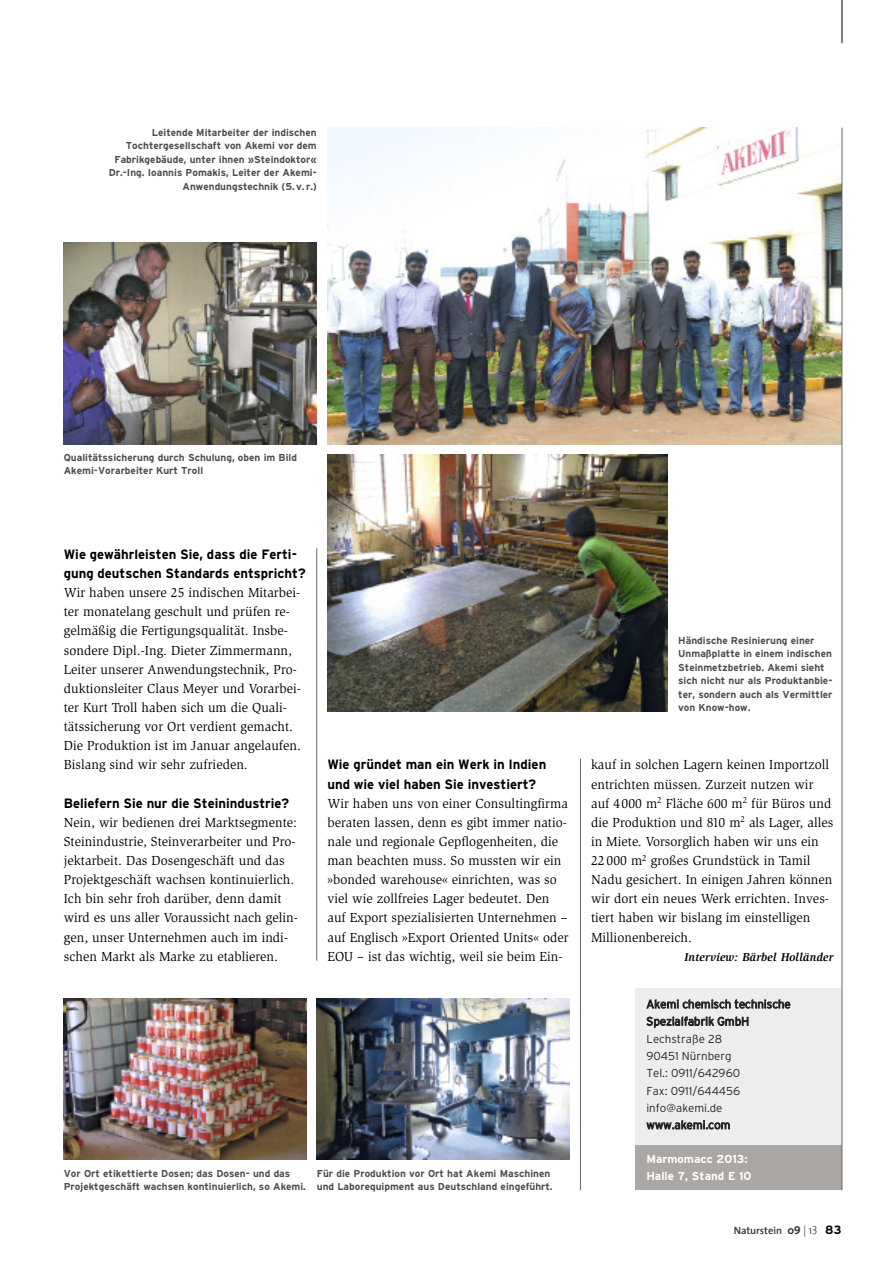
<style>
.page{position:relative;width:893px;height:1263px;background:#fff}
.page>*{position:absolute;margin:0;border:0;box-sizing:border-box;transform-origin:0 0}
.t1{font:13.5px/19.2px "Slimbach Std";letter-spacing:.005em;color:#000}
.t2{font:700 13.5px/19.2px "Interstate";color:#000}
.t3{font:italic 700 11.7px "Slimbach Std";letter-spacing:.015em;color:#000}
.t4{font:300 11.55px/17.2px "Interstate";color:#262626}
.t5{font:700 11.55px/17.2px "Interstate";color:#fff}
.t6{font:600 10.5px "The Sans";letter-spacing:-.005em;color:#333}
.t7{font:700 10.05px/13.5px "Interstate";color:#4d4d4d}
.s1{font-weight:700;font-size:11.25px}
.s2{font-weight:300;font-size:11.25px}
.s3{font-family:"Interstate";font-weight:700;font-size:12px;color:#000}
</style>
<div class="page">
<div style="left:636px;top:988px;width:206px;height:157px;background:#eeeded"></div>
<div style="left:636px;top:1145px;width:206px;height:45px;background:#aba7a4"></div>
<hr style="left:842px;top:0;width:1px;height:43px;background:#000">
<hr style="left:317px;top:548px;width:1px;height:413px;background:#666">
<hr style="left:580px;top:759px;width:1px;height:431px;background:#666">
<img style="left:327px;top:455px;width:341px;height:257px">
<img style="left:327px;top:128px;width:515px;height:316px">
<img style="left:64px;top:242px;width:253px;height:202px">
<img style="left:64px;top:999px;width:242px;height:160px">
<img style="left:317px;top:999px;width:253px;height:161px">
<hr style="left:842px;top:128px;width:1px;height:1062px;background:#666">
<p class="t7" style="left:109px;top:125px;width:210px;text-align:right">Leitende Mitarbeiter der indischen Tochtergesellschaft von Akemi vor dem Fabrikgebäude, unter ihnen »Steindoktor« Dr.-Ing. Ioannis Pomakis, Leiter der Akemi-Anwendungstechnik (5.v. r.)</p>
<p class="t7" style="left:64px;top:450px;width:235px">Qualitätssicherung durch Schulung, oben im Bild<br>Akemi-Vorarbeiter Kurt Troll</p>
<p class="t2" style="left:64px;top:544px;width:243px">Wie gewährleisten Sie, dass die Ferti&shy;gung deutschen Standards entspricht?</p>
<p class="t1" style="left:64px;top:584px;width:239px">Wir haben unsere 25 indischen Mitarbei&shy;ter monatelang geschult und prüfen re&shy;gelmäßig die Fertigungsqualität. Insbe&shy;sondere Dipl.-Ing. Dieter Zimmermann, Leiter unserer Anwendungstechnik, Pro&shy;duktionsleiter Claus Meyer und Vorarbei&shy;ter Kurt Troll haben sich um die Quali&shy;tätssicherung vor Ort verdient gemacht.<br>Die Produktion ist im Januar angelaufen.<br>Bislang sind wir sehr zufrieden.</p>
<p class="t2" style="left:64px;top:793px;width:227px">Beliefern Sie nur die Steinindustrie?</p>
<p class="t1" style="left:64px;top:814px;width:236px">Nein, wir bedienen drei Marktsegmente:<br>Steinindustrie, Steinverarbeiter und Pro&shy;jektarbeit. Das Dosengeschäft und das Projektgeschäft wachsen kontinuierlich.<br>Ich bin sehr froh darüber, denn damit wird es uns aller Voraussicht nach gelin&shy;gen, unser Unternehmen auch im indi&shy;schen Markt als Marke zu etablieren.</p>
<p class="t2" style="left:327px;top:755px;width:220px">Wie gründet man ein Werk in Indien und wie viel haben Sie investiert?</p>
<p class="t1" style="left:327px;top:794px;width:243px">Wir haben uns von einer Consultingfirma beraten lassen, denn es gibt immer natio&shy;nale und regionale Gepflogenheiten, die man beachten muss. So mussten wir ein »bonded warehouse« einrichten, was so viel wie zollfreies Lager bedeutet. Den auf Export spezialisierten Unternehmen – auf Englisch »Export Oriented Units« oder EOU – ist das wichtig, weil sie beim Ein-</p>
<p class="t7" style="left:64px;top:1166px;width:244px">Vor Ort etikettierte Dosen; das Dosen- und das<br>Projektgeschäft wachsen kontinuierlich, so Akemi.</p>
<p class="t7" style="left:317px;top:1166px;width:237px">Für die Produktion vor Ort hat Akemi Maschinen und Laborequipment aus Deutschland eingeführt.</p>
<p class="t7" style="left:678px;top:633px;width:156px">Händische Resinierung einer<br>Unmaßplatte in einem indischen<br>Steinmetzbetrieb. Akemi sieht sich nicht nur als Produktanbie&shy;ter, sondern auch als Vermittler von Know-how.</p>
<p class="t1" style="left:591px;top:756px;width:244px">kauf in solchen Lagern keinen Importzoll entrichten müssen. Zurzeit nutzen wir auf 4000 m<sup>2</sup> Fläche 600 m<sup>2</sup> für Büros und die Produktion und 810 m<sup>2</sup> als Lager, alles in Miete. Vorsorglich haben wir uns ein 22 000 m<sup>2</sup> großes Grundstück in Tamil Nadu gesichert. In einigen Jahren können wir dort ein neues Werk errichten. Inves&shy;tiert haben wir bislang im einstelligen Millionenbereich.</p>
<p class="t3" style="left:684px;top:952px;width:150px">Interview: Bärbel Holländer</p>
<p class="t4" style="left:646px;top:995px;width:146px">Akemi chemisch technische<br>Spezialfabrik GmbH<br>Lechstraße 28<br>90451 Nürnberg<br>Tel.: 0911/642960<br>Fax: 0911/644456 info@akemi.de www.akemi.com</p>
<p class="t5" style="left:646px;top:1150px;width:107px">Marmomacc 2013:<br>Halle 7, Stand E 10</p>
<p class="t6" style="left:734px;top:1226px;width:109px">Naturstein <span class="s1">0</span><sup>9</sup> <span class="s2">| 1</span><sup>3</sup> <span class="s3">83</span></p>
</div>
